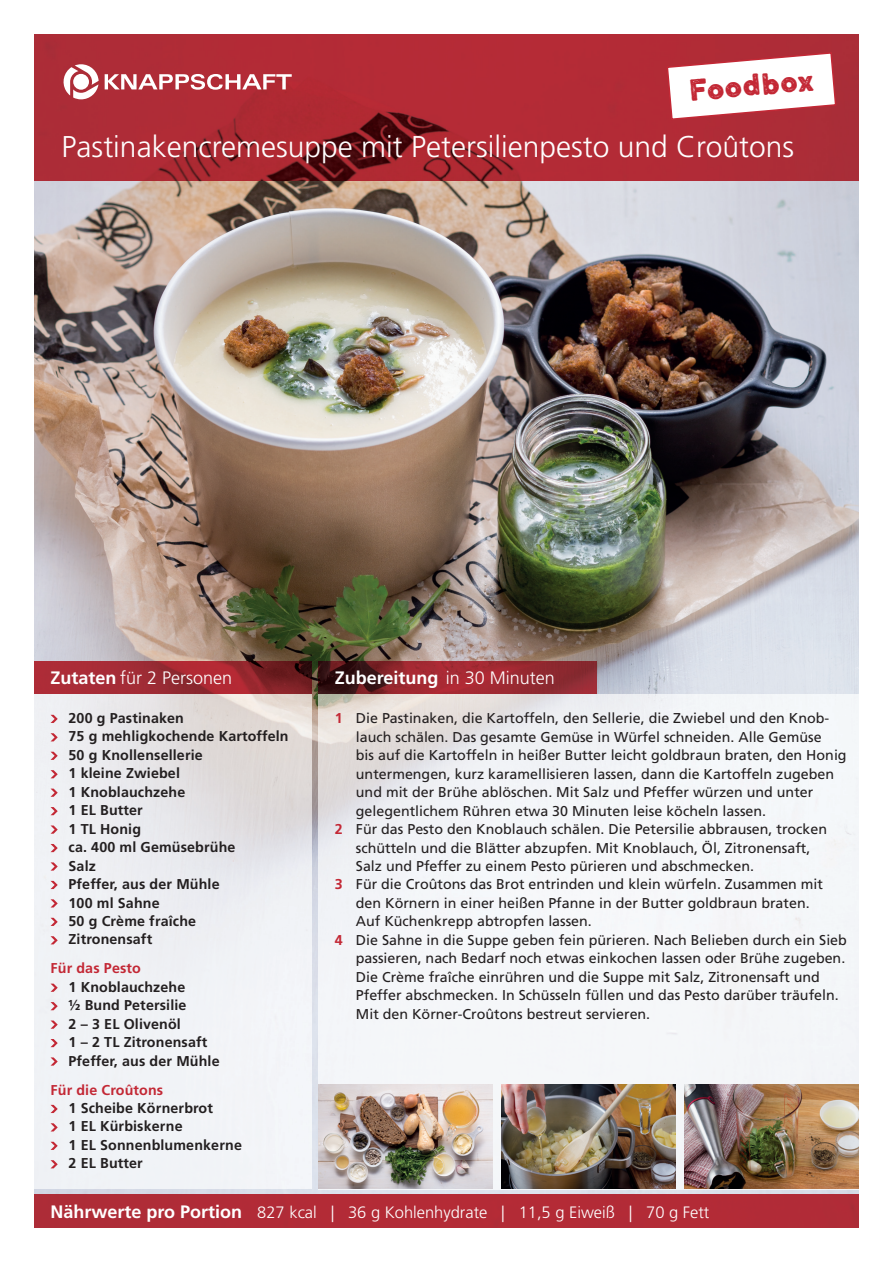
<style>
.page{position:relative;width:893px;height:1263px;background:#fff}
.page>*{position:absolute;margin:0;border:0;box-sizing:border-box;transform-origin:0 0}
.t1{font:37.5px "Noyh A Bistro Rough";color:#c32835}
.t2{font:300 30px "Frutiger";color:#fff}
.t3{font:700 18px "Frutiger";color:#fff}
.t4{font:300 18px "Frutiger";color:#fff}
.t5{font:300 16.5px "Frutiger";color:#fff}
.t6{font:14.25px "Frutiger";color:#231f20}
.t7{font:700 14.25px/18.5px "Frutiger";letter-spacing:.01em;color:#231f20}
.t8{font:700 14.25px "Frutiger";letter-spacing:.01em;color:#c32835}
.s1{font-weight:700}
.s2{font-weight:300}
.s3{font-weight:700;color:#c32835}
.s4{font-weight:700;font-size:18px}
</style>
<div class="page">
<img style="left:34px;top:181px;width:825px;height:1014px">
<div style="left:34px;top:1195px;width:825px;height:32px;background:#b22b37"></div>
<img style="left:34px;top:661px;width:278px;height:527px">
<img style="left:318px;top:694px;width:541px;height:495px">
<svg style="left:51px;top:715px;width:7px;height:8px"></svg>
<svg style="left:51px;top:733px;width:7px;height:8px"></svg>
<svg style="left:51px;top:752px;width:7px;height:8px"></svg>
<svg style="left:51px;top:770px;width:7px;height:8px"></svg>
<svg style="left:51px;top:789px;width:7px;height:8px"></svg>
<svg style="left:51px;top:807px;width:7px;height:8px"></svg>
<svg style="left:51px;top:825px;width:7px;height:9px"></svg>
<svg style="left:51px;top:844px;width:7px;height:8px"></svg>
<svg style="left:51px;top:862px;width:7px;height:8px"></svg>
<svg style="left:51px;top:881px;width:7px;height:8px"></svg>
<svg style="left:51px;top:899px;width:7px;height:8px"></svg>
<svg style="left:51px;top:918px;width:7px;height:8px"></svg>
<svg style="left:51px;top:936px;width:7px;height:8px"></svg>
<svg style="left:51px;top:984px;width:7px;height:8px"></svg>
<svg style="left:51px;top:1002px;width:7px;height:8px"></svg>
<svg style="left:51px;top:1020px;width:7px;height:9px"></svg>
<svg style="left:51px;top:1039px;width:7px;height:8px"></svg>
<svg style="left:51px;top:1057px;width:7px;height:8px"></svg>
<svg style="left:51px;top:1105px;width:7px;height:8px"></svg>
<svg style="left:51px;top:1123px;width:7px;height:8px"></svg>
<svg style="left:51px;top:1142px;width:7px;height:8px"></svg>
<svg style="left:51px;top:1160px;width:7px;height:8px"></svg>
<img style="left:318px;top:661px;width:278px;height:33px">
<img style="left:318px;top:1084px;width:175px;height:104px">
<img style="left:685px;top:1084px;width:174px;height:104px">
<img style="left:501px;top:1084px;width:175px;height:104px">
<img style="left:34px;top:34px;width:825px;height:147px">
<svg style="left:105px;top:74px;width:187px;height:16px"></svg>
<svg style="left:63px;top:64px;width:36px;height:35px"></svg>
<svg style="left:666px;top:51px;width:171px;height:70px"></svg>
<h1 class="t1" style="left:687px;top:67px;width:127px;rotate:-5deg">Foodbox</h1>
<h2 class="t2" style="left:62px;top:130px;width:734px">Pastinakencremesuppe mit Petersilienpesto und Croûtons</h2>
<p class="t4" style="left:51px;top:668px;width:183px"><span class="s1">Zutaten</span> für 2 Personen</p>
<p class="t3" style="left:335px;top:667px;width:221px">Zubereitung <span class="s2">in 30 Minuten</span></p>
<p class="t6" style="left:335px;top:710px;width:496px"><span class="s3">1</span> Die Pastinaken, die Kartoffeln, den Sellerie, die Zwiebel und den Knob-</p>
<p class="t6" style="left:356px;top:728px;width:467px">lauch schälen. Das gesamte Gemüse in Würfel schneiden. Alle Gemüse</p>
<p class="t6" style="left:356px;top:747px;width:492px">bis auf die Kartoffeln in heißer Butter leicht goldbraun braten, den Honig</p>
<p class="t6" style="left:356px;top:765px;width:480px">untermengen, kurz karamellisieren lassen, dann die Kartoffeln zugeben</p>
<p class="t6" style="left:356px;top:784px;width:459px">und mit der Brühe ablöschen. Mit Salz und Pfeffer würzen und unter</p>
<p class="t6" style="left:356px;top:802px;width:412px">gelegentlichem Rühren etwa 30 Minuten leise köcheln lassen.</p>
<p class="t6" style="left:335px;top:821px;width:494px"><span class="s3">2</span> Für das Pesto den Knoblauch schälen. Die Petersilie abbrausen, trocken</p>
<p class="t6" style="left:356px;top:839px;width:456px">schütteln und die Blätter abzupfen. Mit Knoblauch, Öl, Zitronensaft,</p>
<p class="t6" style="left:356px;top:858px;width:400px">Salz und Pfeffer zu einem Pesto pürieren und abschmecken.</p>
<p class="t6" style="left:335px;top:876px;width:490px"><span class="s3">3</span> Für die Croûtons das Brot entrinden und klein würfeln. Zusammen mit</p>
<p class="t6" style="left:356px;top:895px;width:455px">den Körnern in einer heißen Pfanne in der Butter goldbraun braten.</p>
<p class="t6" style="left:356px;top:913px;width:237px">Auf Küchenkrepp abtropfen lassen.</p>
<p class="t6" style="left:335px;top:931px;width:513px"><span class="s3">4</span> Die Sahne in die Suppe geben fein pürieren. Nach Belieben durch ein Sieb</p>
<p class="t6" style="left:356px;top:950px;width:491px">passieren, nach Bedarf noch etwas einkochen lassen oder Brühe zugeben.</p>
<p class="t6" style="left:356px;top:968px;width:466px">Die Crème fraîche einrühren und die Suppe mit Salz, Zitronensaft und</p>
<p class="t6" style="left:356px;top:987px;width:484px">Pfeffer abschmecken. In Schüsseln füllen und das Pesto darüber träufeln.</p>
<p class="t6" style="left:356px;top:1005px;width:296px">Mit den Körner-Croûtons bestreut servieren.</p>
<p class="t7" style="left:69px;top:709px;width:222px">200 g Pastinaken<br>75 g mehligkochende Kartoffeln<br>50 g Knollensellerie<br>1 kleine Zwiebel<br>1 Knoblauchzehe<br>1 EL Butter<br>1 TL Honig<br>ca. 400 ml Gemüsebrühe<br>Salz<br>Pfeffer, aus der Mühle<br>100 ml Sahne<br>50 g Crème fraîche<br>Zitronensaft</p>
<p class="t8" style="left:51px;top:960px;width:92px">Für das Pesto</p>
<p class="t7" style="left:69px;top:978px;width:153px">1 Knoblauchzehe<br>½ Bund Petersilie<br>2 – 3 EL Olivenöl<br>1 – 2 TL Zitronensaft<br>Pfeffer, aus der Mühle</p>
<p class="t8" style="left:51px;top:1081px;width:114px">Für die Croûtons</p>
<p class="t7" style="left:69px;top:1099px;width:175px">1 Scheibe Körnerbrot<br>1 EL Kürbiskerne<br>1 EL Sonnenblumenkerne<br>2 EL Butter</p>
<p class="t5" style="left:51px;top:1203px;width:660px"><span class="s4">Nährwerte pro Portion</span> 827 kcal | 36 g Kohlenhydrate | 11,5 g Eiweiß | 70 g Fett</p>
</div>
